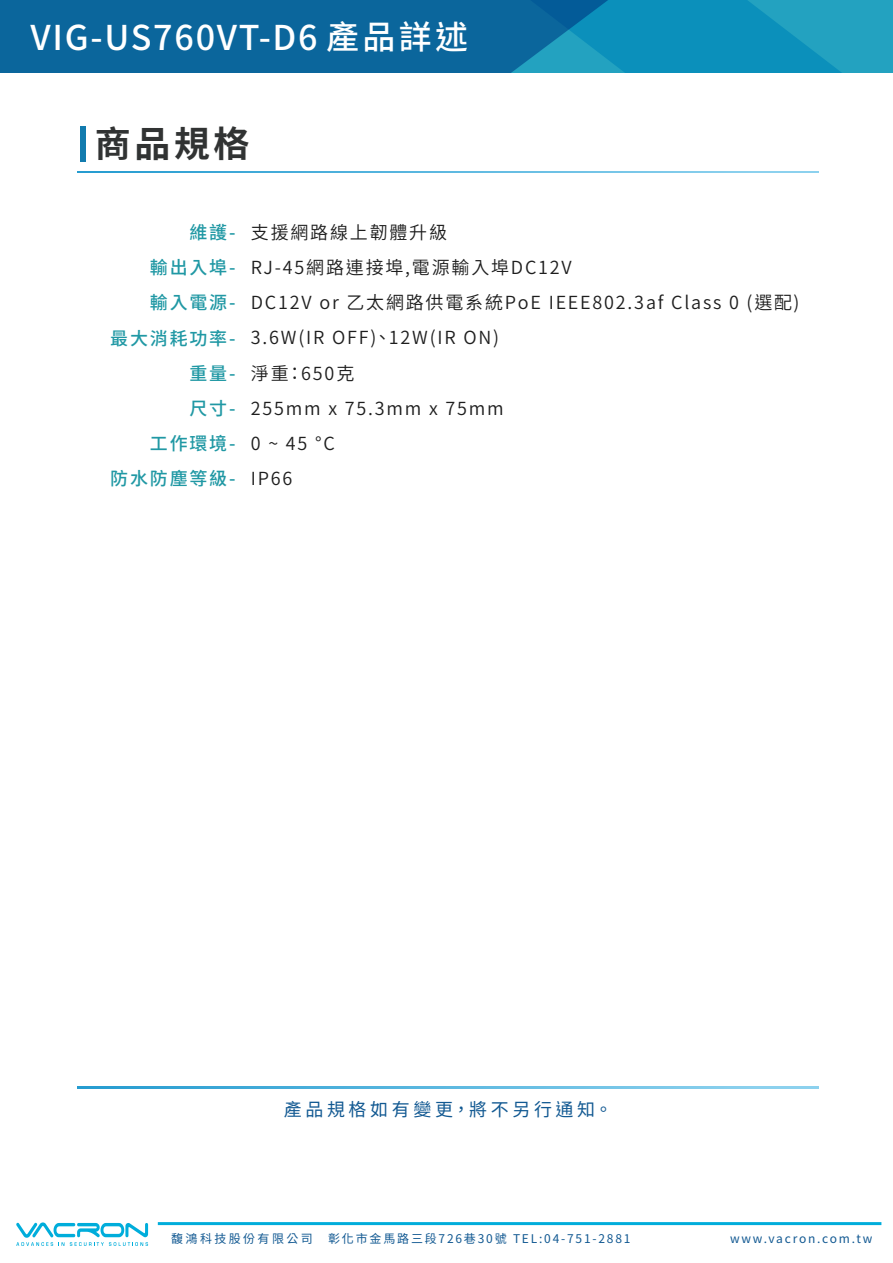
<style>
.page{position:relative;width:893px;height:1263px;background:#fff}
.page>*{position:absolute;margin:0;border:0;box-sizing:border-box;transform-origin:0 0}
.t1{font:700 36px "Noto Sans CJ Ktc";color:#313333}
.t2{font:500 34.2px "Noto Sans CJ Ktc";letter-spacing:.05em;color:#fff}
.t3{font:600 18px/35.2px "Noto Sans CJ Ktc";letter-spacing:.1em;color:#1e1e1e}
.t4{font:500 18px/35.2px "Noto Sans CJ Ktc";letter-spacing:.1em;color:#2098a4;text-align:right}
.t5{font:18px "Noto Sans Mono CJ Ktc";letter-spacing:.2em;color:#125992}
.t6{font:12px "Noto Sans CJ Ktc";letter-spacing:.15em;color:#125992}
.t7{font:12px "Noto Sans CJ Ktc";letter-spacing:.2em;color:#125992}
.s1{font-size:33px}
</style>
<div class="page">
<svg style="left:77px;top:1087px;width:741px;height:1px"></svg>
<svg style="left:754px;top:0;width:139px;height:73px"></svg>
<svg style="left:0;top:0;width:754px;height:73px;fill:#0b669c"></svg>
<svg style="left:77px;top:171px;width:741px;height:1px"></svg>
<div style="left:80px;top:127px;width:6px;height:35px;background:#127bae"></div>
<svg style="left:16px;top:1222px;width:132px;height:24px"></svg>
<hr style="left:158px;top:1222px;width:723px;height:3px;background:#00addb">
<h2 class="t2" style="left:31px;top:18px;width:439px">VIG-US760VT-D6 <span class="s1">產品詳述</span></h2>
<h1 class="t1" style="left:95px;top:124px;width:156px">商品規格</h1>
<p class="t4" style="left:110px;top:215px;width:127px">維護-<br>輸出入埠-<br>輸入電源-<br>最大消耗功率-重量-<br>尺寸-<br>工作環境-<br>防水防塵等級-</p>
<p class="t3" style="left:251px;top:215px;width:322px">支援網路線上韌體升級<br>RJ-45網路連接埠,電源輸入埠DC12V</p>
<p class="t3" style="left:251px;top:285px;width:550px">DC12V or 乙太網路供電系統PoE IEEE802.3af Class 0 (選配)</p>
<p class="t3" style="left:251px;top:321px;width:254px">3.6W(IR OFF)、12W(IR ON)淨重：650克<br>255mm x 75.3mm x 75mm<br>0 ~ 45 °C<br>IP66</p>
<p class="t5" style="left:284px;top:1099px;width:330px">產品規格如有變更，將不另行通知。</p>
<p class="t7" style="left:171px;top:1232px;width:143px">馥鴻科技股份有限公司</p>
<p class="t6" style="left:328px;top:1232px;width:304px">彰化市金馬路三段726巷30號 TEL:04-751-2881</p>
<p class="t6" style="left:730px;top:1232px;width:144px">www.vacron.com.tw</p>
</div>
